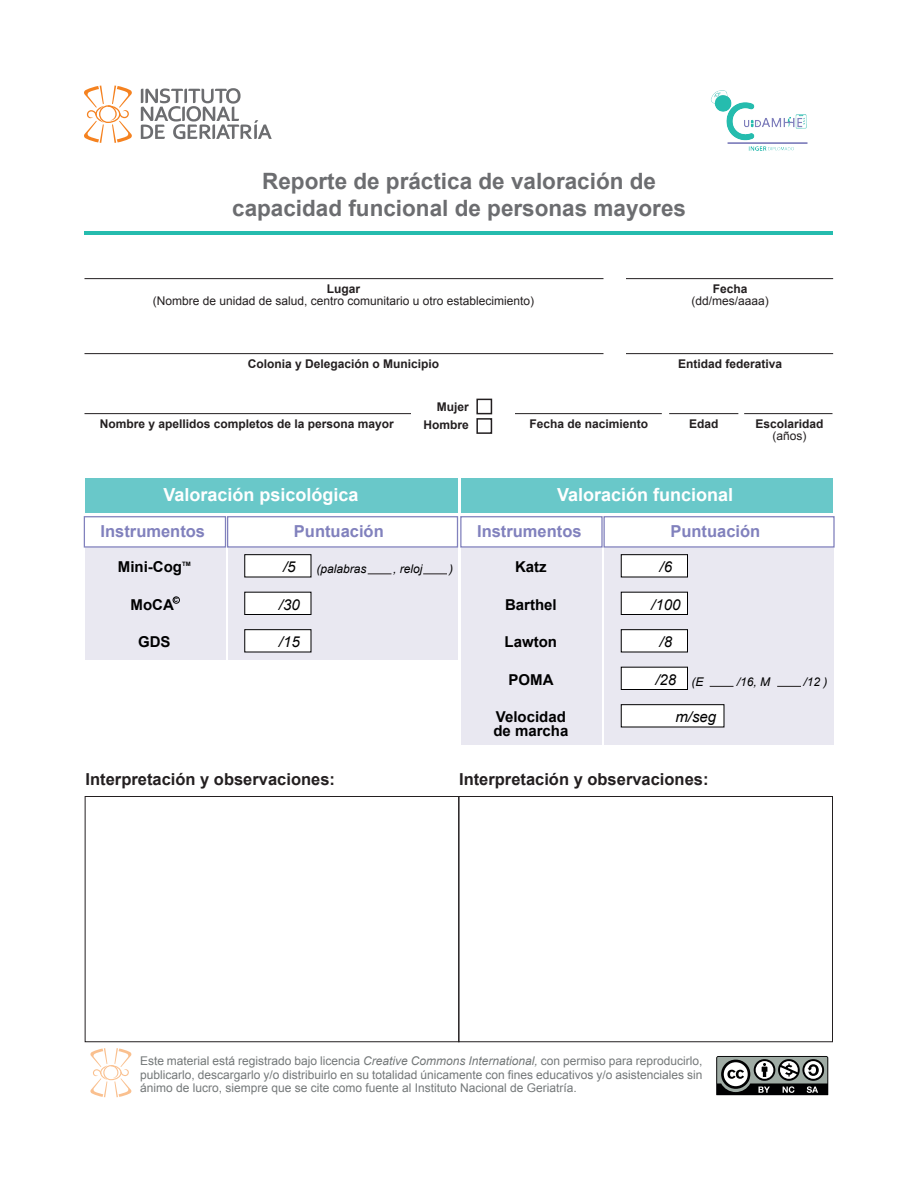
<style>
.page{position:relative;width:918px;height:1188px;background:#fff}
.page>*{position:absolute;margin:0;border:0;box-sizing:border-box;transform-origin:0 0}
.t1{font:700 22.5px/27px "Arial";color:#6c6d70;text-align:center}
.t2{font:700 18px "Arial";color:#fff}
.t3{font:700 16.5px "Arial";color:#231f20}
.t4{font:700 16.5px "Arial";color:#8181bd}
.t5{font:700 15px/13.5px "Arial";color:#000001}
.t6{font:italic 15px "Arial";color:#000001}
.t7{font:12px/13.5px "Arial";color:#747879;text-align:justify}
.t8{font:700 12px/18px "Arial";color:#231f20;text-align:right}
.t9{font:12px "Arial";color:#231f20}
.t10{font:italic 12px "Arial";color:#000001}
.t11{font:700 6px "Arial";color:#000001}
.s1{font-style:italic}
</style>
<div class="page">
<div style="left:228px;top:547px;width:230px;height:112px;background:#e9e8f1"></div>
<div style="left:244px;top:554px;width:67px;height:23px;background:#fff;border:1px solid #000001"></div>
<div style="left:244px;top:592px;width:67px;height:23px;background:#fff;border:1px solid #000001"></div>
<div style="left:244px;top:629px;width:67px;height:23px;background:#fff;border:1px solid #000001"></div>
<div style="left:85px;top:547px;width:140px;height:112px;background:#e9e8f1"></div>
<svg style="left:141px;top:88px;width:131px;height:51px"></svg>
<svg style="left:84px;top:86px;width:48px;height:57px"></svg>
<svg style="left:90px;top:1048px;width:41px;height:49px"></svg>
<hr style="left:84px;top:231px;width:749px;height:3px;background:#25bcae">
<hr style="left:626px;top:278px;width:207px;height:1px;background:#231f20">
<hr style="left:85px;top:278px;width:518px;height:1px;background:#231f20">
<hr style="left:626px;top:353px;width:207px;height:1px;background:#231f20">
<hr style="left:85px;top:353px;width:518px;height:1px;background:#231f20">
<hr style="left:515px;top:413px;width:147px;height:1px;background:#231f20">
<hr style="left:669px;top:413px;width:69px;height:1px;background:#231f20">
<hr style="left:744px;top:413px;width:88px;height:1px;background:#231f20">
<hr style="left:85px;top:413px;width:326px;height:1px;background:#231f20">
<svg style="left:716px;top:1056px;width:112px;height:39px"></svg>
<div style="left:476px;top:399px;width:16px;height:15px;border:2px solid #231f20"></div>
<div style="left:476px;top:418px;width:16px;height:16px;border:2px solid #231f20"></div>
<div style="left:85px;top:796px;width:374px;height:246px;border:1px solid #231f20"></div>
<div style="left:458px;top:796px;width:375px;height:246px;border:1px solid #231f20"></div>
<div style="left:85px;top:478px;width:373px;height:35px;background:#69c8c9"></div>
<div style="left:461px;top:478px;width:371px;height:35px;background:#69c8c9"></div>
<img style="left:711px;top:90px;width:97px;height:61px">
<div style="left:84px;top:516px;width:142px;height:32px;border:1px solid #8181bd"></div>
<div style="left:227px;top:516px;width:231px;height:32px;border:1px solid #8181bd"></div>
<div style="left:604px;top:547px;width:230px;height:197px;background:#e9e8f1"></div>
<div style="left:621px;top:554px;width:67px;height:23px;background:#fff;border:1px solid #000001"></div>
<div style="left:621px;top:592px;width:67px;height:23px;background:#fff;border:1px solid #000001"></div>
<div style="left:621px;top:629px;width:67px;height:23px;background:#fff;border:1px solid #000001"></div>
<div style="left:462px;top:547px;width:140px;height:197px;background:#e9e8f1"></div>
<div style="left:621px;top:667px;width:67px;height:23px;background:#fff;border:1px solid #000001"></div>
<div style="left:621px;top:704px;width:103px;height:23px;background:#fff;border:1px solid #000001"></div>
<div style="left:460px;top:516px;width:143px;height:32px;border:1px solid #8181bd"></div>
<div style="left:603px;top:516px;width:232px;height:32px;border:1px solid #8181bd"></div>
<svg style="left:368px;top:573px;width:24px;height:1px"></svg>
<svg style="left:423px;top:573px;width:24px;height:1px"></svg>
<svg style="left:710px;top:686px;width:24px;height:1px"></svg>
<svg style="left:777px;top:686px;width:24px;height:1px"></svg>
<div style="left:173px;top:597px;width:7px;height:6px;border:1px solid #000001;border-radius:50%"></div>
<h1 class="t1" style="left:232px;top:169px;width:455px">Reporte de práctica de valoración de capacidad funcional de personas mayores</h1>
<p class="t8" style="left:327px;top:280px;width:35px">Lugar</p>
<p class="t9" style="left:153px;top:293px;width:383px">(Nombre de unidad de salud, centro comunitario u otro establecimiento)</p>
<p class="t8" style="left:713px;top:280px;width:36px">Fecha</p>
<p class="t9" style="left:692px;top:293px;width:79px">(dd/mes/aaaa)</p>
<p class="t8" style="left:248px;top:355px;width:193px">Colonia y Delegación o Municipio</p>
<p class="t8" style="left:678px;top:355px;width:106px">Entidad federativa</p>
<p class="t8" style="left:100px;top:415px;width:296px">Nombre y apellidos completos de la persona mayor</p>
<p class="t8" style="left:424px;top:398px;width:47px">Mujer<br>Hombre</p>
<p class="t8" style="left:529px;top:415px;width:120px">Fecha de nacimiento</p>
<p class="t8" style="left:689px;top:415px;width:31px">Edad</p>
<p class="t8" style="left:755px;top:415px;width:70px">Escolaridad</p>
<p class="t9" style="left:772px;top:428px;width:36px">(años)</p>
<h2 class="t2" style="left:163px;top:483px;width:197px">Valoración psicológica</h2>
<h2 class="t2" style="left:557px;top:483px;width:178px">Valoración funcional</h2>
<h3 class="t4" style="left:101px;top:521px;width:106px">Instrumentos</h3>
<h3 class="t4" style="left:294px;top:521px;width:91px">Puntuación</h3>
<p class="t5" style="left:118px;top:561px;width:66px">Mini-Cog</p>
<p class="t11" style="left:182px;top:560px;width:10px">TM</p>
<p class="t6" style="left:283px;top:557px;width:14px">/5</p>
<p class="t10" style="left:317px;top:561px;width:52px">(palabras</p>
<p class="t10" style="left:393px;top:561px;width:31px">, reloj</p>
<p class="t10" style="left:449px;top:561px;width:5px">)</p>
<p class="t5" style="left:131px;top:598px;width:45px">MoCA</p>
<p class="t11" style="left:174px;top:596px;width:6px">C</p>
<p class="t6" style="left:279px;top:595px;width:22px">/30</p>
<p class="t5" style="left:138px;top:636px;width:34px">GDS</p>
<p class="t6" style="left:279px;top:632px;width:22px">/15</p>
<h3 class="t4" style="left:477px;top:521px;width:106px">Instrumentos</h3>
<h3 class="t4" style="left:670px;top:521px;width:91px">Puntuación</h3>
<p class="t5" style="left:515px;top:561px;width:33px">Katz</p>
<p class="t6" style="left:660px;top:557px;width:14px">/6</p>
<p class="t5" style="left:505px;top:598px;width:53px">Barthel</p>
<p class="t6" style="left:651px;top:595px;width:31px">/100</p>
<p class="t5" style="left:505px;top:636px;width:54px">Lawton</p>
<p class="t6" style="left:660px;top:632px;width:14px">/8</p>
<p class="t5" style="left:509px;top:673px;width:46px">POMA</p>
<p class="t6" style="left:655px;top:670px;width:22px">/28</p>
<p class="t5" style="left:493px;top:711px;width:77px">Velocidad de marcha</p>
<p class="t6" style="left:675px;top:707px;width:42px">m/seg</p>
<p class="t10" style="left:692px;top:674px;width:14px">(E</p>
<p class="t10" style="left:737px;top:674px;width:35px">/16, M</p>
<p class="t10" style="left:804px;top:674px;width:26px">/12 )</p>
<h3 class="t3" style="left:86px;top:768px;width:251px">Interpretación y observaciones:</h3>
<h3 class="t3" style="left:459px;top:768px;width:251px">Interpretación y observaciones:</h3>
<p class="t7" style="left:140px;top:1054px;width:564px">Este material está registrado bajo licencia <span class="s1">Creative Commons International,</span> con permiso para reproducirlo, publicarlo, descargarlo y/o distribuirlo en su totalidad únicamente con fines educativos y/o asistenciales sin ánimo de lucro, siempre que se cite como fuente al Instituto Nacional de Geriatría.</p>
</div>
